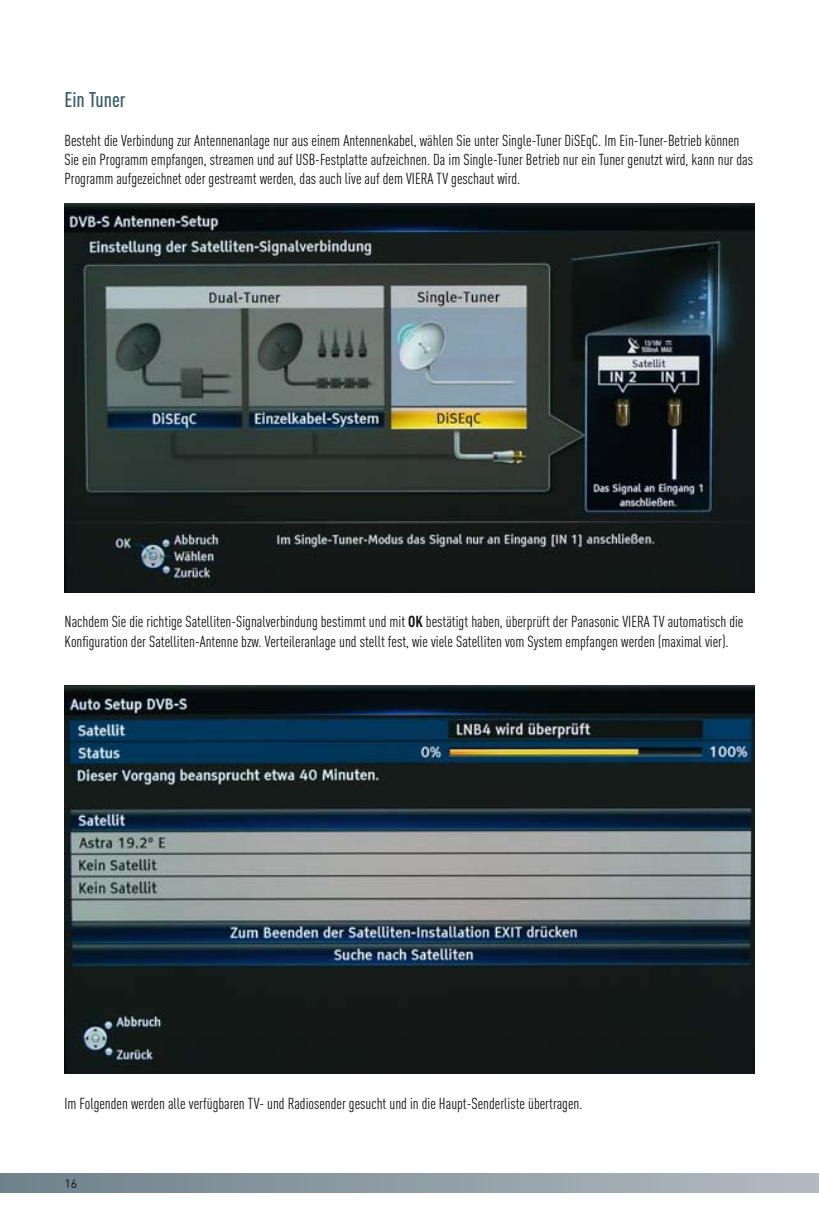
<style>
.page{position:relative;width:819px;height:1216px;background:#fff}
.page>*{position:absolute;margin:0;border:0;box-sizing:border-box;transform-origin:0 0}
.t1{font:500 condensed 21px "DIN Pro";color:#3b5c69}
.t2{font:condensed 15.75px/19.2px "DIN Pro";color:#141314}
.t3{font:12.25px "DINOT";color:#141314}
.s1{font-weight:700}
</style>
<div class="page">
<div style="left:0;top:1173px;width:819px;height:19px;background:linear-gradient(to right,#6e818b,#b2bac1)"></div>
<img style="left:64px;top:203px;width:690px;height:389px">
<img style="left:64px;top:685px;width:690px;height:388px">
<h1 class="t1" style="left:64px;top:92px;width:63px">Ein Tuner</h1>
<p class="t2" style="left:64px;top:133px;width:690px">Besteht die Verbindung zur Antennenanlage nur aus einem Antennenkabel, wählen Sie unter Single-Tuner DiSEqC. Im Ein-Tuner-Betrieb können<br>Sie ein Programm empfangen, streamen und auf USB-Festplatte aufzeichnen. Da im Single-Tuner Betrieb nur ein Tuner genutzt wird, kann nur das<br>Programm aufgezeichnet oder gestreamt werden, das auch live auf dem VIERA TV geschaut wird.</p>
<p class="t2" style="left:64px;top:614px;width:680px">Nachdem Sie die richtige Satelliten-Signalverbindung bestimmt und mit <span class="s1">OK</span> bestätigt haben, überprüft der Panasonic VIERA TV automatisch die<br>Konfiguration der Satelliten-Antenne bzw. Verteileranlage und stellt fest, wie viele Satelliten vom System empfangen werden (maximal vier).</p>
<p class="t2" style="left:64px;top:1095px;width:519px">Im Folgenden werden alle verfügbaren TV- und Radiosender gesucht und in die Haupt-Senderliste übertragen.</p>
<p class="t3" style="left:64px;top:1179px;width:14px">16</p>
</div>
